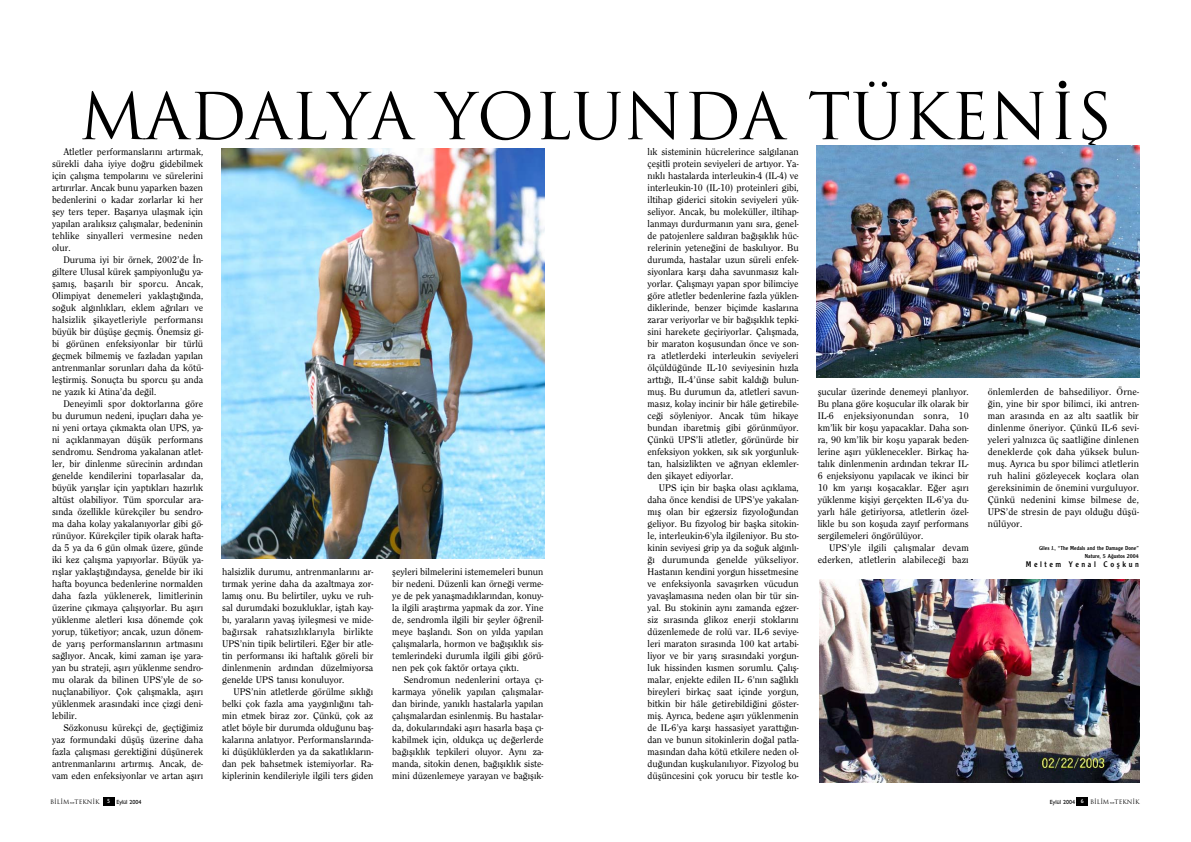
<style>
.page{position:relative;width:1191px;height:842px;background:#fff}
.page>*{position:absolute;margin:0;border:0;box-sizing:border-box;transform-origin:0 0}
.t1{font:62.9px "Trajan Plain";color:#000}
.t2{font:500 10px/12px "Clearface";color:#000;text-align:justify}
.t3{font:8.5px "Clearface Gothic";letter-spacing:.3em;color:#000}
.t4{font:6px/7.2px "Clearface Gothic";color:#000;text-align:right}
.t5{font:6px "Trajan Plain";color:#000}
.s1{font-family:"Bookman Old Style";font-size:4px}
.s2{font-family:"Gill Sans";font-weight:500;color:#fff}
.s3{font-family:"Gill Sans";font-weight:500}
</style>
<div class="page">
<div style="left:1076px;top:797px;width:12px;height:9px;background:#000"></div>
<div style="left:103px;top:797px;width:11px;height:9px;background:#000"></div>
<img style="left:221px;top:148px;width:323px;height:410px">
<img style="left:816px;top:146px;width:324px;height:231px">
<img style="left:819px;top:579px;width:320px;height:203px">
<h1 class="t1" style="left:79px;top:92px;width:1034px">MADALYA YOLUNDA TÜKEN‹fi</h1>
<p class="t2" style="left:52px;top:146px;width:153px;text-indent:11px">Atletler performanslar›n› art›rmak, sürekli daha iyiye do¤ru gidebilmek için çal›flma tempolar›n› ve sürelerini art›r›rlar. Ancak bunu yaparken bazen bedenlerini o kadar zorlarlar ki her fley ters teper. Baflar›ya ulaflmak için yap›lan aral›ks›z çal›flmalar, bedeninin tehlike sinyalleri vermesine neden olur.</p>
<p class="t2" style="left:52px;top:254px;width:153px;text-indent:11px">Duruma iyi bir örnek, 2002’de ‹n&shy;giltere Ulusal kürek flampiyonlu¤u ya&shy;flam›fl, baflar›l› bir sporcu. Ancak, Olimpiyat denemeleri yaklaflt›¤›nda, so¤uk alg›nl›klar›, eklem a¤r›lar› ve halsizlik flikayetleriyle performans› büyük bir düflüfle geçmifl. Önemsiz gi&shy;bi görünen enfeksiyonlar bir türlü geçmek bilmemifl ve fazladan yap›lan antrenmanlar sorunlar› daha da kötü&shy;lefltirmifl. Sonuçta bu sporcu flu anda ne yaz›k ki Atina’da de¤il.</p>
<p class="t2" style="left:52px;top:398px;width:153px;text-indent:11px">Deneyimli spor doktorlar›na göre bu durumun nedeni, ipuçlar› daha ye&shy;ni yeni ortaya ç›kmakta olan UPS, ya&shy;ni aç›klanmayan düflük performans sendromu. Sendroma yakalanan atlet&shy;ler, bir dinlenme sürecinin ard›ndan genelde kendilerini toparlasalar da, büyük yar›fllar için yapt›klar› haz›rl›k altüst olabiliyor. Tüm sporcular ara&shy;s›nda özellikle kürekçiler bu sendro&shy;ma daha kolay yakalan›yorlar gibi gö&shy;rünüyor. Kürekçiler tipik olarak hafta&shy;da 5 ya da 6 gün olmak üzere, günde iki kez çal›flma yap›yorlar. Büyük ya&shy;r›fllar yaklaflt›¤›ndaysa, genelde bir iki hafta boyunca bedenlerine normalden daha fazla yüklenerek, limitlerinin üzerine ç›kmaya çal›fl›yorlar. Bu afl›r› yüklenme aletleri k›sa dönemde çok yorup, tüketiyor; ancak, uzun dönem&shy;de yar›fl performanslar›n›n artmas›n› sa¤l›yor. Ancak, kimi zaman ifle yara&shy;yan bu strateji, afl›r› yüklenme sendro&shy;mu olarak da bilinen UPS’yle de so&shy;nuçlanabiliyor. Çok çal›flmakla, afl›r› yüklenmek aras›ndaki ince çizgi deni&shy;lebilir.</p>
<p class="t2" style="left:52px;top:722px;width:153px;text-indent:11px">Sözkonusu kürekçi de, geçti¤imiz yaz formundaki düflüfl üzerine daha fazla çal›flmas› gerekti¤ini düflünerek antrenmanlar›n› art›rm›fl. Ancak, de&shy;vam eden enfeksiyonlar ve artan afl›r›</p>
<p class="t2" style="left:647px;top:146px;width:153px">l›k sisteminin hücrelerince salg›lanan çeflitli protein seviyeleri de art›yor. Ya&shy;n›kl› hastalarda interleukin-4 (IL-4) ve interleukin-10 (IL-10) proteinleri gibi, iltihap giderici sitokin seviyeleri yük&shy;seliyor. Ancak, bu moleküller, iltihap&shy;lanmay› durdurman›n yan› s›ra, genel&shy;de patojenlere sald›ran ba¤›fl›kl›k hüc&shy;relerinin yetene¤ini de bask›l›yor. Bu durumda, hastalar uzun süreli enfek&shy;siyonlara karfl› daha savunmas›z kal›- yorlar. Çal›flmay› yapan spor bilimciye göre atletler bedenlerine fazla yüklen&shy;diklerinde, benzer biçimde kaslar›na zarar veriyorlar ve bir ba¤›fl›kl›k tepki&shy;sini harekete geçiriyorlar. Çal›flmada, bir maraton koflusundan önce ve son&shy;ra atletlerdeki interleukin seviyeleri ölçüldü¤ünde IL-10 seviyesinin h›zla artt›¤›, IL-4’ünse sabit kald›¤› bulun&shy;mufl. Bu durumun da, atletleri savun&shy;mas›z, kolay incinir bir hâle getirebile&shy;ce¤i söyleniyor. Ancak tüm hikaye bundan ibaretmifl gibi görünmüyor.<br>Çünkü UPS’li atletler, görünürde bir enfeksiyon yokken, s›k s›k yorgunluk&shy;tan, halsizlikten ve a¤r›yan eklemler&shy;den flikayet ediyorlar.</p>
<p class="t2" style="left:647px;top:482px;width:153px;text-indent:11px">UPS için bir baflka olas› aç›klama, daha önce kendisi de UPS’ye yakalan&shy;m›fl olan bir egzersiz fizyolo¤undan geliyor. Bu fizyolog bir baflka sitokin&shy;le, interleukin-6’yla ilgileniyor. Bu sto&shy;kinin seviyesi grip ya da so¤uk alg›nl›- ¤› durumunda genelde yükseliyor.<br>Hastan›n kendini yorgun hissetmesine ve enfeksiyonla savafl›rken vücudun yavafllamas›na neden olan bir tür sin&shy;yal. Bu stokinin ayn› zamanda egzer&shy;siz s›ras›nda glikoz enerji stoklar›n› düzenlemede de rolü var. IL-6 seviye&shy;leri maraton s›ras›nda 100 kat artabi&shy;liyor ve bir yar›fl s›ras›ndaki yorgun&shy;luk hissinden k›smen sorumlu. Çal›fl&shy;malar, enjekte edilen IL- 6’n›n sa¤l›kl› bireyleri birkaç saat içinde yorgun, bitkin bir hâle getirebildi¤ini göster&shy;mifl. Ayr›ca, bedene afl›r› yüklenmenin de IL-6’ya karfl› hassasiyet yaratt›¤›n&shy;dan ve bunun sitokinlerin do¤al patla&shy;mas›ndan daha kötü etkilere neden ol&shy;du¤undan kuflkulan›l›yor. Fizyolog bu düflüncesini çok yorucu bir testle ko-</p>
<p class="t2" style="left:987px;top:386px;width:153px">önlemlerden de bahsediliyor. Örne-¤in, yine bir spor bilimci, iki antren&shy;man aras›nda en az alt› saatlik bir dinlenme öneriyor. Çünkü IL-6 sevi&shy;yeleri yaln›zca üç saatli¤ine dinlenen deneklerde çok daha yüksek bulun&shy;mufl. Ayr›ca bu spor bilimci atletlerin ruh halini gözleyecek koçlara olan gereksinimin de önemini vurguluyor.<br>Çünkü nedenini kimse bilmese de, UPS’de stresin de pay› oldu¤u düflü&shy;nülüyor.</p>
<p class="t4" style="left:1039px;top:545px;width:101px">Giles J., “The Medals and the Damage Done”<br>Nature, 5 A¤ustos 2004</p>
<p class="t3" style="left:1025px;top:559px;width:115px">Meltem Yenal Coflkun</p>
<p class="t2" style="left:817px;top:386px;width:153px">flucular üzerinde denemeyi planl›yor.<br>Bu plana göre koflucular ilk olarak bir IL-6 enjeksiyonundan sonra, 10 km’lik bir koflu yapacaklar. Daha son&shy;ra, 90 km’lik bir koflu yaparak beden&shy;lerine afl›r› yüklenecekler. Birkaç ha&shy;tal›k dinlenmenin ard›ndan tekrar IL-6 enjeksiyonu yap›lacak ve ikinci bir 10 km yar›fl› koflacaklar. E¤er afl›r› yüklenme kifliyi gerçekten IL-6’ya du&shy;yarl› hâle getiriyorsa, atletlerin özel&shy;likle bu son kofluda zay›f performans sergilemeleri öngörülüyor.</p>
<p class="t2" style="left:817px;top:542px;width:153px;text-align:right">UPS’yle ilgili çal›flmalar devam ederken, atletlerin alabilece¤i baz›</p>
<p class="t2" style="left:222px;top:566px;width:153px">halsizlik durumu, antrenmanlar›n› ar&shy;t›rmak yerine daha da azaltmaya zor&shy;lam›fl onu. Bu belirtiler, uyku ve ruh&shy;sal durumdaki bozukluklar, ifltah kay&shy;b›, yaralar›n yavafl iyileflmesi ve mide&shy;ba¤›rsak rahats›zl›klar›yla birlikte UPS’nin tipik belirtileri. E¤er bir atle&shy;tin performans› iki haftal›k göreli bir dinlenmenin ard›ndan düzelmiyorsa genelde UPS tan›s› konuluyor.</p>
<p class="t2" style="left:222px;top:686px;width:153px;text-indent:11px">UPS’nin atletlerde görülme s›kl›¤› belki çok fazla ama yayg›nl›¤›n› tah&shy;min etmek biraz zor. Çünkü, çok az atlet böyle bir durumda oldu¤unu bafl&shy;kalar›na anlat›yor. Performanslar›nda&shy;ki düflüklüklerden ya da sakatl›klar›n&shy;dan pek bahsetmek istemiyorlar. Ra&shy;kiplerinin kendileriyle ilgili ters giden</p>
<p class="t2" style="left:392px;top:566px;width:153px">fleyleri bilmelerini istememeleri bunun bir nedeni. Düzenli kan örne¤i verme&shy;ye de pek yanaflmad›klar›ndan, konuy&shy;la ilgili araflt›rma yapmak da zor. Yine de, sendromla ilgili bir fleyler ö¤renil&shy;meye baflland›. Son on y›lda yap›lan çal›flmalarla, hormon ve ba¤›fl›kl›k sis&shy;temlerindeki durumla ilgili gibi görü&shy;nen pek çok faktör ortaya ç›kt›.</p>
<p class="t2" style="left:392px;top:674px;width:153px;text-indent:11px">Sendromun nedenlerini ortaya ç›- karmaya yönelik yap›lan çal›flmalar&shy;dan birinde, yan›kl› hastalarla yap›lan çal›flmalardan esinlenmifl. Bu hastalar&shy;da, dokular›ndaki afl›r› hasarla bafla ç›- kabilmek için, oldukça uç de¤erlerde ba¤›fl›kl›k tepkileri oluyor. Ayn› za&shy;manda, sitokin denen, ba¤›fl›kl›k siste&shy;mini düzenlemeye yarayan ve ba¤›fl›k-</p>
<p class="t5" style="left:50px;top:799px;width:93px">B‹L‹M <span class="s1">ve</span>TEKN‹K <span class="s2">5</span> <span class="s3">Eylül 2004</span></p>
<p class="t5" style="left:1050px;top:799px;width:91px"><span class="s3">Eylül 2004</span> <span class="s2">6</span> B‹L‹M <span class="s1">ve</span>TEKN‹K</p>
</div>
